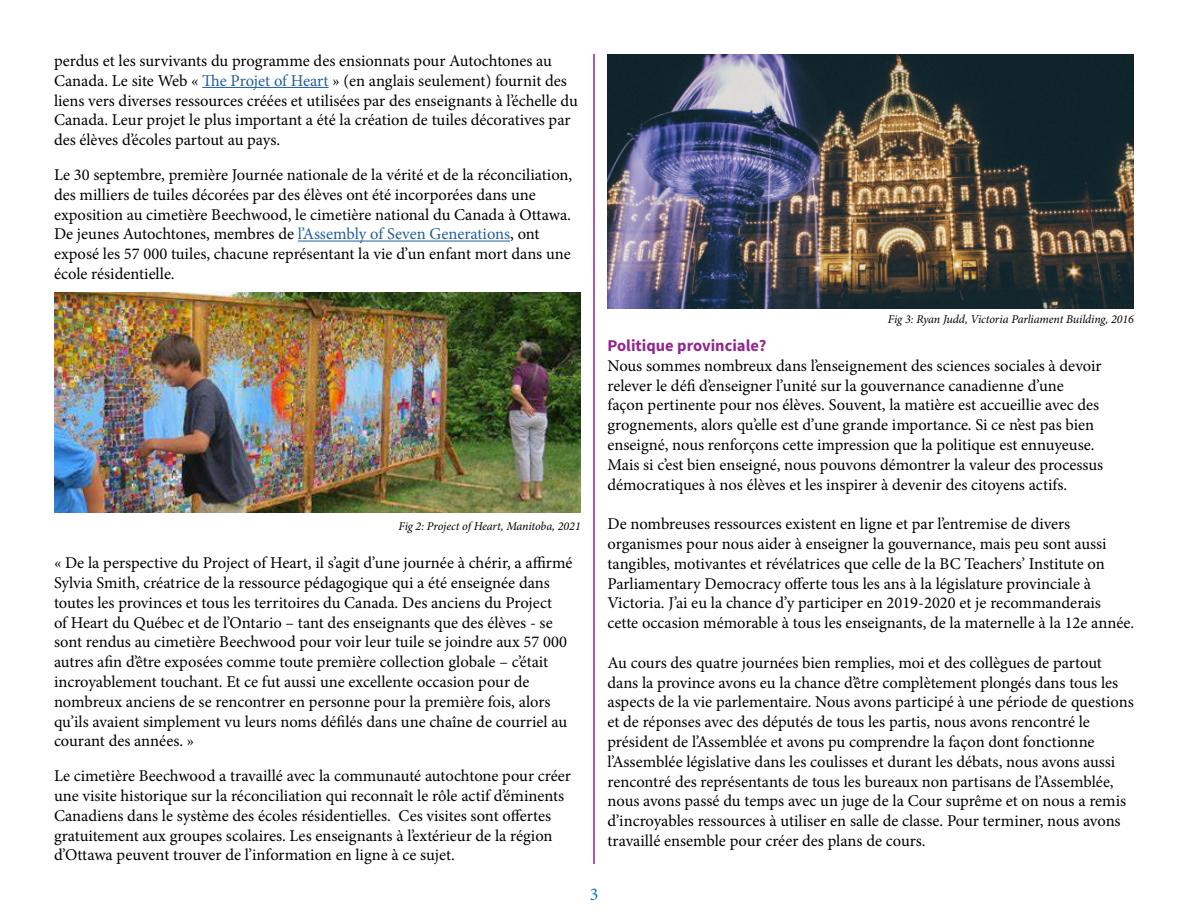
<style>
.page{position:relative;width:1188px;height:918px;background:#fff}
.page>*{position:absolute;margin:0;border:0;box-sizing:border-box;transform-origin:0 0}
.t1{font:18px "Minion Pro";color:#0f75bd}
.t2{font:16.5px/19.8px "Minion Pro";color:#000}
.t3{font:700 16.5px "Source Sans Pro";color:#92278f}
.t4{font:italic 12px "Minion Pro";letter-spacing:-.01em;color:#000}
.s1{color:#215e9e}
</style>
<div class="page">
<hr style="left:593px;top:54px;width:2px;height:810px;background:#92278f">
<hr style="left:202px;top:87px;width:127px;height:1px;background:#215e9e">
<hr style="left:298px;top:241px;width:212px;height:1px;background:#215e9e">
<img style="left:54px;top:293px;width:527px;height:220px">
<img style="left:608px;top:54px;width:526px;height:255px">
<p class="t2" style="left:54px;top:51px;width:525px">perdus et les survivants du programme des ensionnats pour Autochtones au Canada. Le site Web « <span class="s1">The Projet of Heart</span> » (en anglais seulement) fournit des liens vers diverses ressources créées et utilisées par des enseignants à l’échelle du Canada. Leur projet le plus important a été la création de tuiles décoratives par des élèves d’écoles partout au pays.</p>
<p class="t2" style="left:54px;top:165px;width:520px">Le 30 septembre, première Journée nationale de la vérité et de la réconciliation, des milliers de tuiles décorées par des élèves ont été incorporées dans une exposition au cimetière Beechwood, le cimetière national du Canada à Ottawa.<br>De jeunes Autochtones, membres de <span class="s1">l’Assembly of Seven Generations</span>, ont exposé les 57 000 tuiles, chacune représentant la vie d’un enfant mort dans une école résidentielle.</p>
<p class="t4" style="left:399px;top:518px;width:184px">Fig 2: Project of Heart, Manitoba, 2021</p>
<p class="t2" style="left:54px;top:553px;width:520px">« De la perspective du Project of Heart, il s’agit d’une journée à chérir, a affirmé Sylvia Smith, créatrice de la ressource pédagogique qui a été enseignée dans toutes les provinces et tous les territoires du Canada. Des anciens du Project<br>of Heart du Québec et de l’Ontario – tant des enseignants que des élèves - se sont rendus au cimetière Beechwood pour voir leur tuile se joindre aux 57 000 autres afin d’être exposées comme toute première collection globale – c’était incroyablement touchant. Et ce fut aussi une excellente occasion pour de nombreux anciens de se rencontrer en personne pour la première fois, alors qu’ils avaient simplement vu leurs noms défilés dans une chaîne de courriel au courant des années. »</p>
<p class="t2" style="left:54px;top:766px;width:519px">Le cimetière Beechwood a travaillé avec la communauté autochtone pour créer une visite historique sur la réconciliation qui reconnaît le rôle actif d’éminents Canadiens dans le système des écoles résidentielles. Ces visites sont offertes gratuitement aux groupes scolaires. Les enseignants à l’extérieur de la région d’Ottawa peuvent trouver de l’information en ligne à ce sujet.</p>
<p class="t4" style="left:888px;top:311px;width:248px">Fig 3: Ryan Judd, Victoria Parliament Building, 2016</p>
<p class="t3" style="left:607px;top:335px;width:160px">Politique provinciale?</p>
<p class="t2" style="left:607px;top:356px;width:497px">Nous sommes nombreux dans l’enseignement des sciences sociales à devoir relever le défi d’enseigner l’unité sur la gouvernance canadienne d’une façon pertinente pour nos élèves. Souvent, la matière est accueillie avec des grognements, alors qu’elle est d’une grande importance. Si ce n’est pas bien enseigné, nous renforçons cette impression que la politique est ennuyeuse.<br>Mais si c’est bien enseigné, nous pouvons démontrer la valeur des processus démocratiques à nos élèves et les inspirer à devenir des citoyens actifs.</p>
<p class="t2" style="left:607px;top:514px;width:528px">De nombreuses ressources existent en ligne et par l’entremise de divers organismes pour nous aider à enseigner la gouvernance, mais peu sont aussi tangibles, motivantes et révélatrices que celle de la BC Teachers’ Institute on Parliamentary Democracy offerte tous les ans à la législature provinciale à Victoria. J’ai eu la chance d’y participer en 2019-2020 et je recommanderais cette occasion mémorable à tous les enseignants, de la maternelle à la 12e année.</p>
<p class="t2" style="left:607px;top:653px;width:528px">Au cours des quatre journées bien remplies, moi et des collègues de partout dans la province avons eu la chance d’être complètement plongés dans tous les aspects de la vie parlementaire. Nous avons participé à une période de questions et de réponses avec des députés de tous les partis, nous avons rencontré le président de l’Assemblée et avons pu comprendre la façon dont fonctionne l’Assemblée législative dans les coulisses et durant les débats, nous avons aussi rencontré des représentants de tous les bureaux non partisans de l’Assemblée, nous avons passé du temps avec un juge de la Cour suprême et on nous a remis d’incroyables ressources à utiliser en salle de classe. Pour terminer, nous avons travaillé ensemble pour créer des plans de cours.</p>
<p class="t1" style="left:590px;top:882px;width:10px">3</p>
</div>
